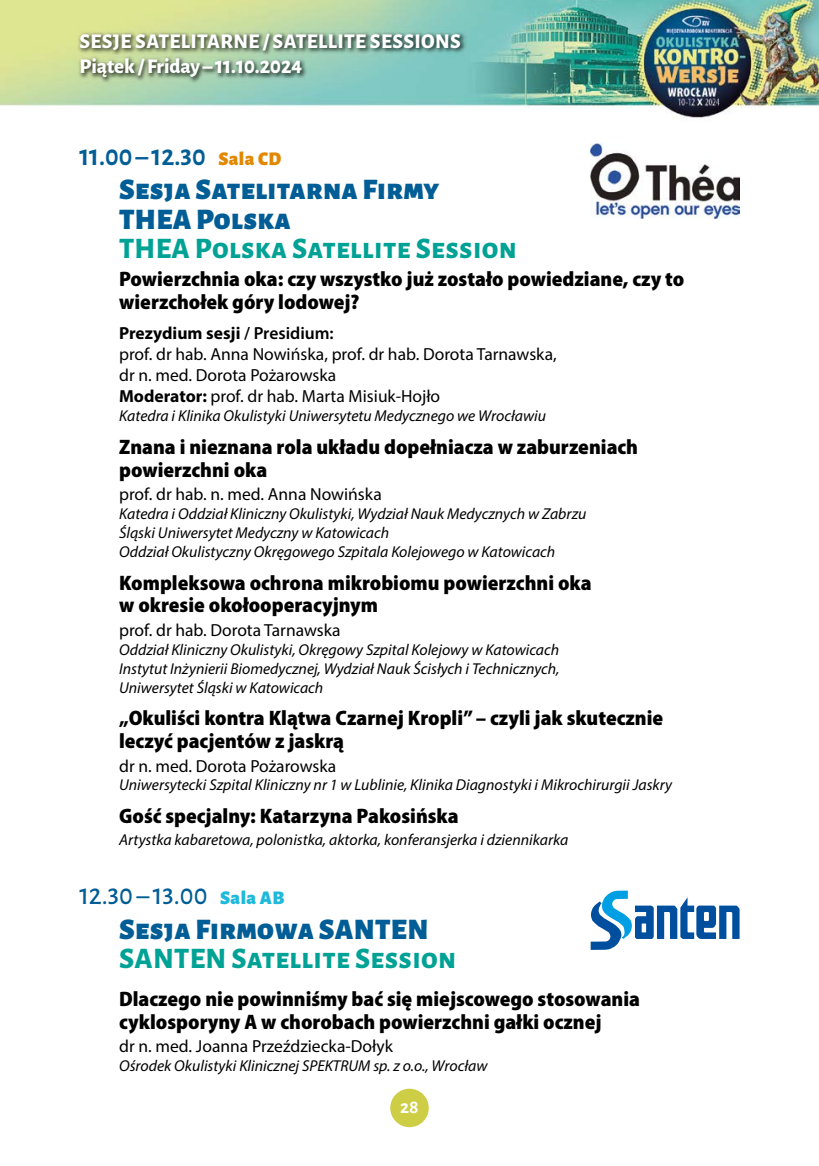
<style>
.page{position:relative;width:819px;height:1166px;background:#fff}
.page>*{position:absolute;margin:0;border:0;box-sizing:border-box;transform-origin:0 0}
.t1{font:900 29.75px/29.4px "Alegreya Sans SC";letter-spacing:.01em;color:#005d95}
.t2{font:800 29.75px "Alegreya Sans SC";letter-spacing:.01em;color:#00a295}
.t3{font:700 26.25px "Alegreya Sans";color:#005d95}
.t4{font:500 26.25px "Alegreya Sans";color:#005d95}
.t5{font:900 semi-condensed 21px/22.8px "Myriad Pro";color:#000}
.t6{font:800 21px/25.2px "Alegreya Sans";letter-spacing:.015em;color:#fff}
.t7{font:700 19.25px "Alegreya Sans SC";color:#fff}
.t8{font:17.5px/21px "Myriad Pro";color:#000}
.t9{font:italic 15.75px/18.9px "Myriad Pro";color:#000}
.s1{font-weight:900;font-size:19.25px;color:#e18800}
.s2{font-weight:700}
.s3{font-weight:600}
.s4{font-weight:900;font-size:19.25px;color:#1fb9db}
</style>
<div class="page">
<img style="left:0;top:0;width:818px;height:118px">
<div style="left:390px;top:1088px;width:39px;height:39px;background:#cdce46;border-radius:50%"></div>
<img style="left:77px;top:31px;width:389px;height:52px">
<svg style="left:590px;top:890px;width:149px;height:60px"></svg>
<img style="left:590px;top:144px;width:149px;height:75px">
<h3 class="t6" style="left:79px;top:27px;width:383px">SESJE SATELITARNE / SATELLITE SESSIONS<br>Piątek / Friday – 11.10.2024</h3>
<h2 class="t3" style="left:79px;top:137px;width:203px">11.00 – 12.30 <span class="s1">Sala CD</span></h2>
<h1 class="t1" style="left:119px;top:172px;width:321px">Sesja Satelitarna Firmy<br>THEA Polska</h1>
<h1 class="t2" style="left:119px;top:226px;width:399px">THEA Polska Satellite Session</h1>
<h3 class="t5" style="left:119px;top:268px;width:567px">Powierzchnia oka: czy wszystko już zostało powiedziane, czy to wierzchołek góry lodowej?</h3>
<p class="t8" style="left:119px;top:323px;width:439px"><span class="s2">Prezydium sesji</span> <span class="s3">/ Presidium:<br></span>prof. dr hab. Anna Nowińska, prof. dr hab. Dorota Tarnawska, dr n. med. Dorota Pożarowska<br><span class="s2">Moderator:</span> prof. dr hab. Marta Misiuk-Hojło</p>
<p class="t9" style="left:119px;top:406px;width:428px">Katedra i Klinika Okulistyki Uniwersytetu Medycznego we Wrocławiu</p>
<h3 class="t5" style="left:119px;top:436px;width:520px">Znana i nieznana rola układu dopełniacza w zaburzeniach powierzchni oka</h3>
<p class="t8" style="left:119px;top:484px;width:264px">prof. dr hab. n. med. Anna Nowińska</p>
<p class="t9" style="left:119px;top:504px;width:469px">Katedra i Oddział Kliniczny Okulistyki, Wydział Nauk Medycznych w Zabrzu<br>Śląski Uniwersytet Medyczny w Katowicach<br>Oddział Okulistyczny Okręgowego Szpitala Kolejowego w Katowicach</p>
<h3 class="t5" style="left:119px;top:571px;width:474px">Kompleksowa ochrona mikrobiomu powierzchni oka w okresie okołooperacyjnym</h3>
<p class="t8" style="left:119px;top:619px;width:223px">prof. dr hab. Dorota Tarnawska</p>
<p class="t9" style="left:119px;top:640px;width:442px;text-align:justify">Oddział Kliniczny Okulistyki, Okręgowy Szpital Kolejowy w Katowicach Instytut Inżynierii Biomedycznej, Wydział Nauk Ścisłych i Technicznych, Uniwersytet Śląski w Katowicach</p>
<h3 class="t5" style="left:119px;top:707px;width:545px">„Okuliści kontra Klątwa Czarnej Kropli” – czyli jak skutecznie leczyć pacjentów z jaskrą</h3>
<p class="t8" style="left:119px;top:755px;width:219px">dr n. med. Dorota Pożarowska</p>
<p class="t9" style="left:119px;top:775px;width:554px">Uniwersytecki Szpital Kliniczny nr 1 w Lublinie, Klinika Diagnostyki i Mikrochirurgii Jaskry</p>
<h3 class="t5" style="left:119px;top:805px;width:341px">Gość specjalny: Katarzyna Pakosińska</h3>
<p class="t9" style="left:119px;top:829px;width:450px">Artystka kabaretowa, polonistka, aktorka, konferansjerka i dziennikarka</p>
<h2 class="t4" style="left:79px;top:877px;width:207px">12.30 – 13.00 <span class="s4">Sala AB</span></h2>
<h1 class="t1" style="left:119px;top:912px;width:311px">Sesja Firmowa SANTEN</h1>
<h1 class="t2" style="left:119px;top:936px;width:339px">SANTEN Satellite Session</h1>
<h3 class="t5" style="left:119px;top:987px;width:522px">Dlaczego nie powinniśmy bać się miejscowego stosowania cyklosporyny A w chorobach powierzchni gałki ocznej</h3>
<p class="t8" style="left:119px;top:1035px;width:275px">dr n. med. Joanna Przeździecka-Dołyk</p>
<p class="t9" style="left:119px;top:1056px;width:370px">Ośrodek Okulistyki Klinicznej SPEKTRUM sp. z o.o., Wrocław</p>
<p class="t7" style="left:400px;top:1093px;width:20px">28</p>
</div>
